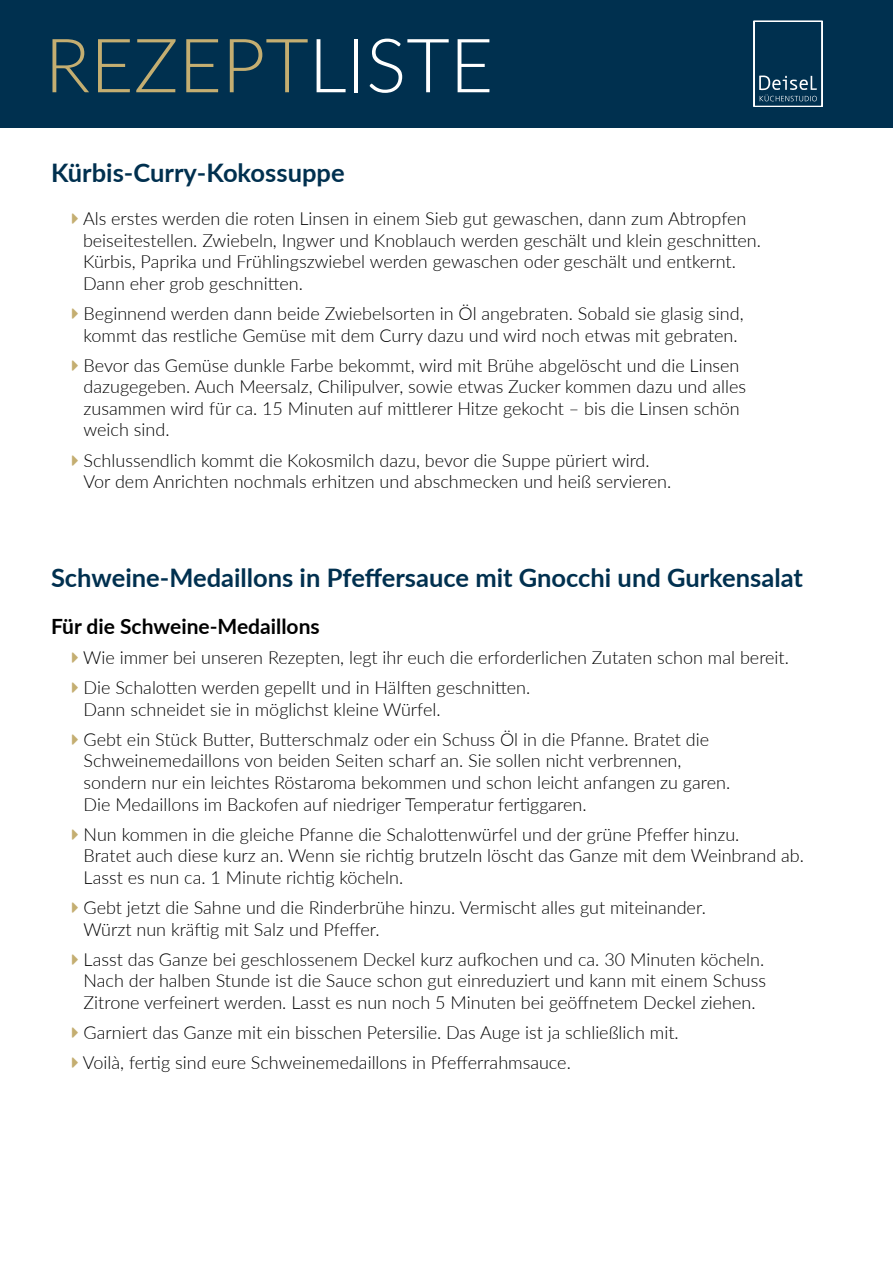
<style>
.page{position:relative;width:893px;height:1263px;background:#fff}
.page>*{position:absolute;margin:0;border:0;box-sizing:border-box;transform-origin:0 0}
.t1{font:300 75px "Lato";color:#c4ae71}
.t2{font:700 25.5px "Lato";color:#00304f}
.t3{font:700 21px "Lato";color:#000}
.t4{font:300 18px/21.6px "Lato";color:#000}
.s1{color:#fff}
</style>
<div class="page">
<div style="left:0;top:0;width:893px;height:128px;background:#00304f"></div>
<svg style="left:753px;top:21px;width:69px;height:86px"></svg>
<h1 class="t1" style="left:45px;top:13px;width:450px">REZEPT<span class="s1">LISTE</span></h1>
<h2 class="t2" style="left:51px;top:154px;width:295px">Kürbis-Curry-Kokossuppe</h2>
<p class="t4" style="left:83px;top:207px;width:679px">Als erstes werden die roten Linsen in einem Sieb gut gewaschen, dann zum Abtropfen beiseitestellen. Zwiebeln, Ingwer und Knoblauch werden geschält und klein geschnitten.<br>Kürbis, Paprika und Frühlingszwiebel werden gewaschen oder geschält und entkernt.<br>Dann eher grob geschnitten.</p>
<p class="t4" style="left:84px;top:302px;width:662px">Beginnend werden dann beide Zwiebelsorten in Öl angebraten. Sobald sie glasig sind, kommt das restliche Gemüse mit dem Curry dazu und wird noch etwas mit gebraten.</p>
<p class="t4" style="left:84px;top:354px;width:664px">Bevor das Gemüse dunkle Farbe bekommt, wird mit Brühe abgelöscht und die Linsen dazugegeben. Auch Meersalz, Chilipulver, sowie etwas Zucker kommen dazu und alles zusammen wird für ca. 15 Minuten auf mittlerer Hitze gekocht – bis die Linsen schön weich sind.</p>
<p class="t4" style="left:84px;top:449px;width:589px">Schlussendlich kommt die Kokosmilch dazu, bevor die Suppe püriert wird.<br>Vor dem Anrichten nochmals erhitzen und abschmecken und heiß servieren.</p>
<h2 class="t2" style="left:51px;top:559px;width:753px">Schweine-Medaillons in Pfeffersauce mit Gnocchi und Gurkensalat</h2>
<p class="t3" style="left:51px;top:611px;width:270px">Für die Schweine-Medaillons</p>
<p class="t4" style="left:83px;top:642px;width:707px;line-height:30.2px">Wie immer bei unseren Rezepten, legt ihr euch die erforderlichen Zutaten schon mal bereit.<br>Die Schalotten werden gepellt und in Hälften geschnitten.</p>
<p class="t4" style="left:84px;top:693px;width:627px;line-height:30.2px">Dann schneidet sie in möglichst kleine Würfel.<br>Gebt ein Stück Butter, Butterschmalz oder ein Schuss Öl in die Pfanne. Bratet die</p>
<p class="t4" style="left:84px;top:749px;width:648px">Schweinemedaillons von beiden Seiten scharf an. Sie sollen nicht verbrennen, sondern nur ein leichtes Röstaroma bekommen und schon leicht anfangen zu garen.<br>Die Medaillons im Backofen auf niedriger Temperatur fertiggaren.</p>
<p class="t4" style="left:84px;top:823px;width:722px">Nun kommen in die gleiche Pfanne die Schalottenwürfel und der grüne Pfeffer hinzu.<br>Bratet auch diese kurz an. Wenn sie richtig brutzeln löscht das Ganze mit dem Weinbrand ab.<br>Lasst es nun ca. 1 Minute richtig köcheln.</p>
<p class="t4" style="left:84px;top:896px;width:624px">Gebt jetzt die Sahne und die Rinderbrühe hinzu. Vermischt alles gut miteinander.<br>Würzt nun kräftig mit Salz und Pfeffer.</p>
<p class="t4" style="left:84px;top:948px;width:684px;text-align:justify">Lasst das Ganze bei geschlossenem Deckel kurz aufkochen und ca. 30 Minuten köcheln.<br>Nach der halben Stunde ist die Sauce schon gut einreduziert und kann mit einem Schuss Zitrone verfeinert werden. Lasst es nun noch 5 Minuten bei geöffnetem Deckel ziehen.</p>
<p class="t4" style="left:83px;top:1017px;width:597px;line-height:30.2px">Garniert das Ganze mit ein bisschen Petersilie. Das Auge ist ja schließlich mit.<br>Voilà, fertig sind eure Schweinemedaillons in Pfefferrahmsauce.</p>
</div>
